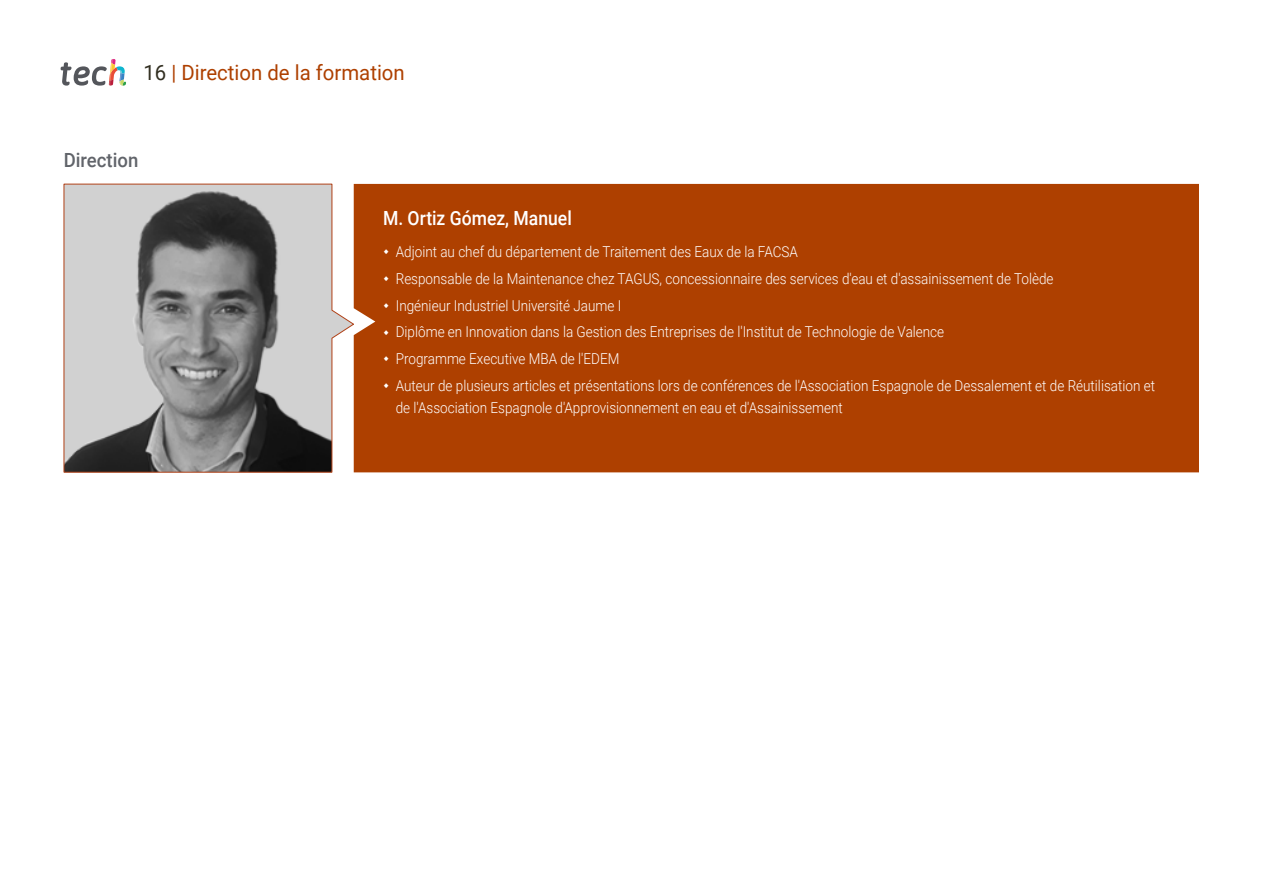
<style>
.page{position:relative;width:1263px;height:893px;background:#fff}
.page>*{position:absolute;margin:0;border:0;box-sizing:border-box;transform-origin:0 0}
.Sección___Pag{font:21px "Roboto";color:#ae4000}
.Doc_Dirección_ok{font:500 19.5px "Roboto";color:#fff;scale:.9 1}
.Subtítulo_Pag{font:500 19.5px "Roboto";color:#61646a;scale:.95 1}
.t1{font:300 15px/22.5px "Roboto";color:#fff;scale:.9 1}
.s1{color:#312e20}
</style>
<div class="page">
<svg style="left:61px;top:59px;width:65px;height:27px"></svg>
<div style="left:354px;top:184px;width:845px;height:288px;background:#ae4000"></div>
<svg style="left:64px;top:184px;width:290px;height:289px;background:#9d9b9a"></svg>
<svg style="left:384px;top:249px;width:4px;height:5px"></svg>
<svg style="left:384px;top:276px;width:4px;height:5px"></svg>
<svg style="left:384px;top:303px;width:4px;height:5px"></svg>
<svg style="left:384px;top:330px;width:4px;height:5px"></svg>
<svg style="left:384px;top:356px;width:4px;height:5px"></svg>
<svg style="left:384px;top:383px;width:4px;height:5px"></svg>
<p class="Sección___Pag" style="left:144px;top:57px;width:263px"><span class="s1">16</span> | Direction de la formation</p>
<p class="Subtítulo_Pag" style="left:64px;top:146px;width:80px">Direction</p>
<p class="Doc_Dirección_ok" style="left:383px;top:205px;width:211px">M. Ortiz Gómez, Manuel</p>
<p class="t1" style="left:396px;top:240px;width:448px">Adjoint au chef du département de Traitement des Eaux de la FACSA</p>
<p class="t1" style="left:396px;top:267px;width:732px">Responsable de la Maintenance chez TAGUS, concessionnaire des services d'eau et d'assainissement de Tolède</p>
<p class="t1" style="left:396px;top:293px;width:252px">Ingénieur Industriel Université Jaume I</p>
<p class="t1" style="left:396px;top:320px;width:611px">Diplôme en Innovation dans la Gestion des Entreprises de l'Institut de Technologie de Valence</p>
<p class="t1" style="left:396px;top:347px;width:250px">Programme Executive MBA de l'EDEM</p>
<p class="t1" style="left:396px;top:374px;width:845px">Auteur de plusieurs articles et présentations lors de conférences de l'Association Espagnole de Dessalement et de Réutilisation et de l'Association Espagnole d'Approvisionnement en eau et d'Assainissement</p>
</div>
